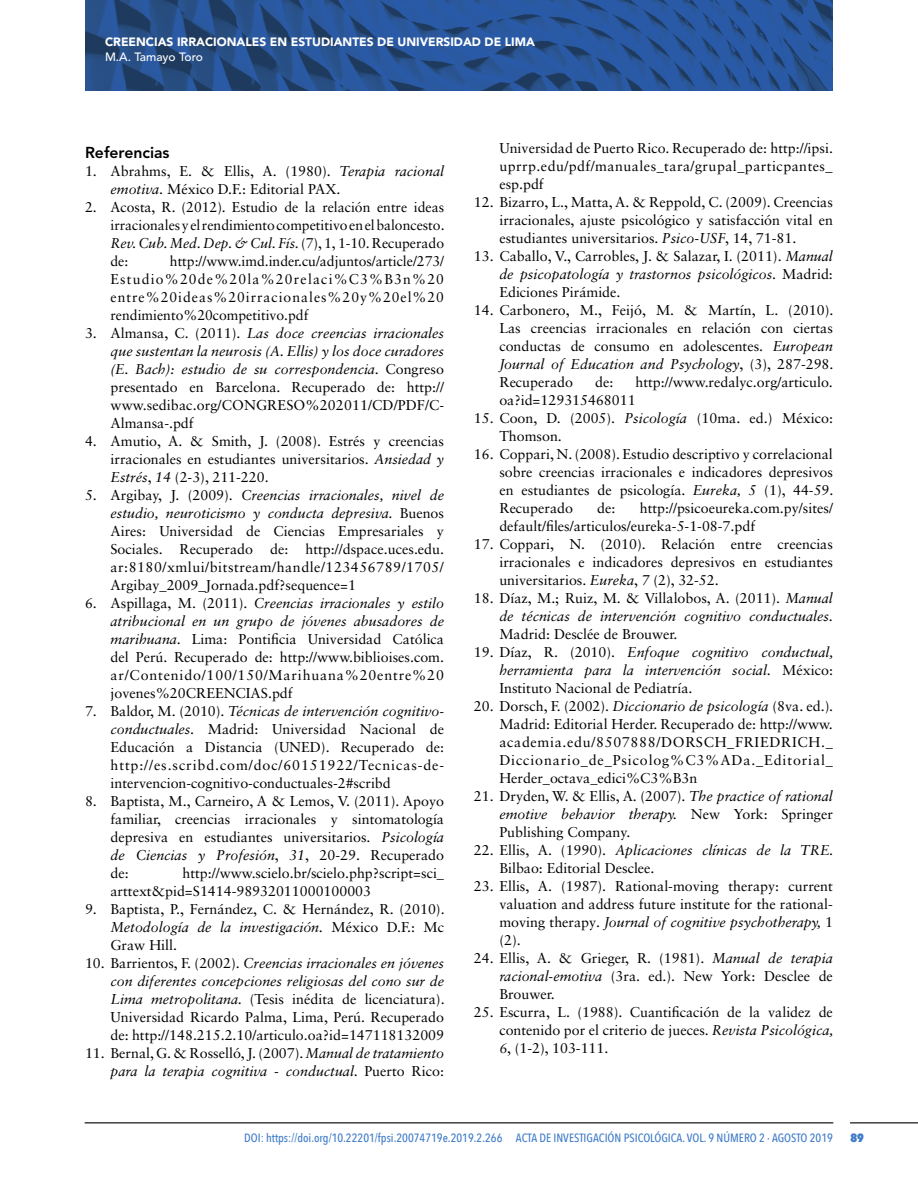
<style>
.page{position:relative;width:918px;height:1188px;background:#fff}
.page>*{position:absolute;margin:0;border:0;box-sizing:border-box;transform-origin:0 0}
.Subtitulos_1{font:800 15.75px "Avenir LT Std";color:#000}
.t1{font:14.25px/18px "Sabon LT Std";color:#000;text-align:justify}
.t2{font:italic 14.25px/18px "Sabon LT Std";color:#000;text-align:right}
.t3{font:500 12px "Avenir Next Condensed";color:#407cc9}
.t4{font:900 12px "Avenir LT Std";color:#fff}
.t5{font:500 12px "Avenir LT Std";color:#fff}
.t6{font:800 12px "Avenir Next Condensed";color:#407cc9}
.s1{font-style:italic}
.s2{font-style:normal}
</style>
<div class="page">
<img style="left:85px;top:0;width:748px;height:91px">
<hr style="left:85px;top:1122px;width:748px;height:1px;background:#000">
<hr style="left:850px;top:1122px;width:68px;height:1px;background:#000">
<p class="t4" style="left:105px;top:35px;width:431px">CREENCIAS IRRACIONALES EN ESTUDIANTES DE UNIVERSIDAD DE LIMA</p>
<p class="t5" style="left:105px;top:50px;width:100px">M.A. Tamayo Toro</p>
<p class="Subtitulos_1" style="left:85px;top:143px;width:86px">Referencias</p>
<p class="t1" style="left:111px;top:162px;width:335px;text-indent:-26px">1. Abrahms, E. &amp; Ellis, A. (1980). <span class="s1">Terapia racional emotiva.</span> México D.F.: Editorial PAX.</p>
<p class="t1" style="left:111px;top:198px;width:336px;text-indent:-26px">2. Acosta, R. (2012). Estudio de la relación entre ideas irracionales y el rendimiento competitivo en el baloncesto.<br><span class="s1">Rev. Cub. Med. Dep. &amp; Cul. Fís.</span> (7), 1, 1-10. Recuperado de:</p>
<p class="t1" style="left:111px;top:252px;width:335px;text-indent:59px">http://www.imd.inder.cu/adjuntos/article/273/ Estudio%20de%20la%20relaci%C3%B3n%20 entre%20ideas%20irracionales%20y%20el%20 rendimiento%20competitivo.pdf</p>
<p class="t1" style="left:111px;top:324px;width:335px;text-indent:-26px">3. Almansa, C. (2011). <span class="s1">Las doce creencias irracionales que sustentan la neurosis (A. Ellis) y los doce curadores (E. Bach): estudio de su correspondencia.</span> Congreso presentado en Barcelona. Recuperado de: http:// www.sedibac.org/CONGRESO%202011/CD/PDF/C-Almansa-.pdf</p>
<p class="t1" style="left:111px;top:432px;width:335px;text-indent:-26px">4. Amutio, A. &amp; Smith, J. (2008). Estrés y creencias irracionales en estudiantes universitarios. <span class="s1">Ansiedad y Estrés</span>, <span class="s1">14</span> (2-3), 211-220.</p>
<p class="t1" style="left:111px;top:486px;width:335px;text-indent:-26px">5. Argibay, J. (2009). <span class="s1">Creencias irracionales, nivel de estudio, neuroticismo y conducta depresiva.</span> Buenos Aires: Universidad de Ciencias Empresariales y Sociales. Recuperado de: http://dspace.uces.edu. ar:8180/xmlui/bitstream/handle/123456789/1705/ Argibay_2009_Jornada.pdf?sequence=1</p>
<p class="t1" style="left:111px;top:594px;width:335px;text-indent:-26px">6. Aspillaga, M. (2011). <span class="s1">Creencias irracionales y estilo atribucional en un grupo de jóvenes abusadores de marihuana.</span> Lima: Pontificia Universidad Católica del Perú. Recuperado de: http://www.biblioises.com. ar/Contenido/100/150/Marihuana%20entre%20 jovenes%20CREENCIAS.pdf</p>
<p class="t1" style="left:111px;top:702px;width:335px;text-indent:-26px">7. Baldor, M. (2010). <span class="s1">Técnicas de intervención cognitivo&shy;conductuales.</span> Madrid: Universidad Nacional de Educación a Distancia (UNED). Recuperado de: http://es.scribd.com/doc/60151922/Tecnicas-de&shy;intervencion-cognitivo-conductuales-2#scribd</p>
<p class="t1" style="left:111px;top:792px;width:335px;text-indent:-26px">8. Baptista, M., Carneiro, A &amp; Lemos, V. (2011). Apoyo familiar, creencias irracionales y sintomatología depresiva en estudiantes universitarios. <span class="s1">Psicología de Ciencias y Profesión</span>, <span class="s1">31</span>, 20-29. Recuperado de:</p>
<p class="t1" style="left:111px;top:864px;width:335px;text-indent:72px">http://www.scielo.br/scielo.php?script=sci_ arttext&amp;pid=S1414-98932011000100003</p>
<p class="t1" style="left:111px;top:900px;width:336px;text-indent:-26px">9. Baptista, P., Fernández, C. &amp; Hernández, R. (2010).<br><span class="s1">Metodología de la investigación.</span> México D.F.: Mc Graw Hill.</p>
<p class="t1" style="left:111px;top:954px;width:336px;text-indent:-26px">10. Barrientos, F. (2002). <span class="s1">Creencias irracionales en jóvenes con diferentes concepciones religiosas del cono sur de Lima metropolitana.</span> (Tesis inédita de licenciatura).<br>Universidad Ricardo Palma, Lima, Perú. Recuperado de: http://148.215.2.10/articulo.oa?id=147118132009</p>
<p class="t2" style="left:85px;top:1044px;width:361px"><span class="s2">11. Bernal, G. &amp; Rosselló, J. (2007).</span> Manual de tratamiento para la terapia cognitiva - conductual. <span class="s2">Puerto Rico:</span></p>
<p class="t1" style="left:499px;top:139px;width:335px">Universidad de Puerto Rico. Recuperado de: http://ipsi. uprrp.edu/pdf/manuales_tara/grupal_particpantes_ esp.pdf</p>
<p class="t1" style="left:499px;top:193px;width:335px;text-indent:-26px">12. Bizarro, L., Matta, A. &amp; Reppold, C. (2009). Creencias irracionales, ajuste psicológico y satisfacción vital en estudiantes universitarios. <span class="s1">Psico-USF</span>, 14, 71-81.</p>
<p class="t1" style="left:499px;top:247px;width:335px;text-indent:-26px">13. Caballo, V., Carrobles, J. &amp; Salazar, I. (2011). <span class="s1">Manual de psicopatología y trastornos psicológicos.</span> Madrid:<br>Ediciones Pirámide.</p>
<p class="t1" style="left:499px;top:301px;width:336px;text-indent:-26px">14. Carbonero, M., Feijó, M. &amp; Martín, L. (2010).<br>Las creencias irracionales en relación con ciertas conductas de consumo en adolescentes. <span class="s1">European Journal of Education and Psychology</span>, (3), 287-298.<br>Recuperado</p>
<p class="t1" style="left:499px;top:373px;width:335px;text-indent:136px">http://www.redalyc.org/articulo. oa?id=129315468011</p>
<p class="t1" style="left:499px;top:409px;width:335px;text-indent:-26px">15. Coon, D. (2005). <span class="s1">Psicología</span> (10ma. ed.) México:<br>Thomson.</p>
<p class="t1" style="left:499px;top:445px;width:336px;text-indent:-26px">16. Coppari, N. (2008). Estudio descriptivo y correlacional sobre creencias irracionales e indicadores depresivos en estudiantes de psicología. <span class="s1">Eureka, 5</span> (1), 44-59.<br>Recuperado</p>
<p class="t1" style="left:595px;top:373px;width:20px">de:</p>
<p class="t1" style="left:499px;top:499px;width:335px;text-indent:140px">http://psicoeureka.com.py/sites/ default/files/articulos/eureka-5-1-08-7.pdf</p>
<p class="t1" style="left:499px;top:535px;width:335px;text-indent:-26px">17. Coppari, N. (2010). Relación entre creencias irracionales e indicadores depresivos en estudiantes universitarios. <span class="s1">Eureka</span>, <span class="s1">7</span> (2), 32-52.</p>
<p class="t1" style="left:499px;top:589px;width:335px;text-indent:-26px">18. Díaz, M.; Ruiz, M. &amp; Villalobos, A. (2011). <span class="s1">Manual de técnicas de intervención cognitivo conductuales.<br></span>Madrid: Desclée de Brouwer.</p>
<p class="t2" style="left:499px;top:643px;width:336px;text-align:justify;text-indent:-26px"><span class="s2">19. Díaz, R. (2010).</span> Enfoque cognitivo conductual, herramienta para la intervención social. <span class="s2">México:<br>Instituto Nacional de Pediatría.</span></p>
<p class="t1" style="left:499px;top:697px;width:336px;text-indent:-25px">20. Dorsch, F. (2002). <span class="s1">Diccionario de psicología</span> (8va. ed.)<span class="s1">.<br></span>Madrid: Editorial Herder. Recuperado de: http://www. academia.edu/8507888/DORSCH_FRIEDRICH._ Diccionario_de_Psicolog%C3%ADa._Editorial_ Herder_octava_edici%C3%B3n</p>
<p class="t1" style="left:499px;top:787px;width:335px;text-indent:-26px">21. Dryden, W. &amp; Ellis, A. (2007). <span class="s1">The practice of rational emotive behavior therapy.</span> New York: Springer Publishing Company.</p>
<p class="t1" style="left:499px;top:841px;width:336px;text-indent:-26px">22. Ellis, A. (1990). <span class="s1">Aplicaciones clínicas de la TRE.<br></span>Bilbao: Editorial Desclee.</p>
<p class="t1" style="left:499px;top:877px;width:335px;text-indent:-26px">23. Ellis, A. (1987). Rational-moving therapy: current valuation and address future institute for the rational&shy;moving therapy<span class="s1">. Journal of cognitive psychotherapy,</span> 1 (2).</p>
<p class="t1" style="left:499px;top:949px;width:335px;text-indent:-26px">24. Ellis, A. &amp; Grieger, R. (1981). <span class="s1">Manual de terapia racional-emotiva</span> (3ra. ed.)<span class="s1">.</span> New York: Desclee de Brouwer.</p>
<p class="t1" style="left:499px;top:1003px;width:336px;text-indent:-26px">25. Escurra, L. (1988). Cuantificación de la validez de contenido por el criterio de jueces. <span class="s1">Revista Psicológica, 6</span>, (1-2), 103-111.</p>
<p class="t1" style="left:597px;top:499px;width:20px">de:</p>
<p class="t3" style="left:244px;top:1130px;width:590px">DOI: https://doi.org/10.22201/fpsi.20074719e.2019.2.266 ACTA DE INVESTIGACIÓN PSICOLÓGICA. VOL. 9 NÚMERO 2 · AGOSTO 2019</p>
<p class="t6" style="left:850px;top:1130px;width:15px">89</p>
</div>
